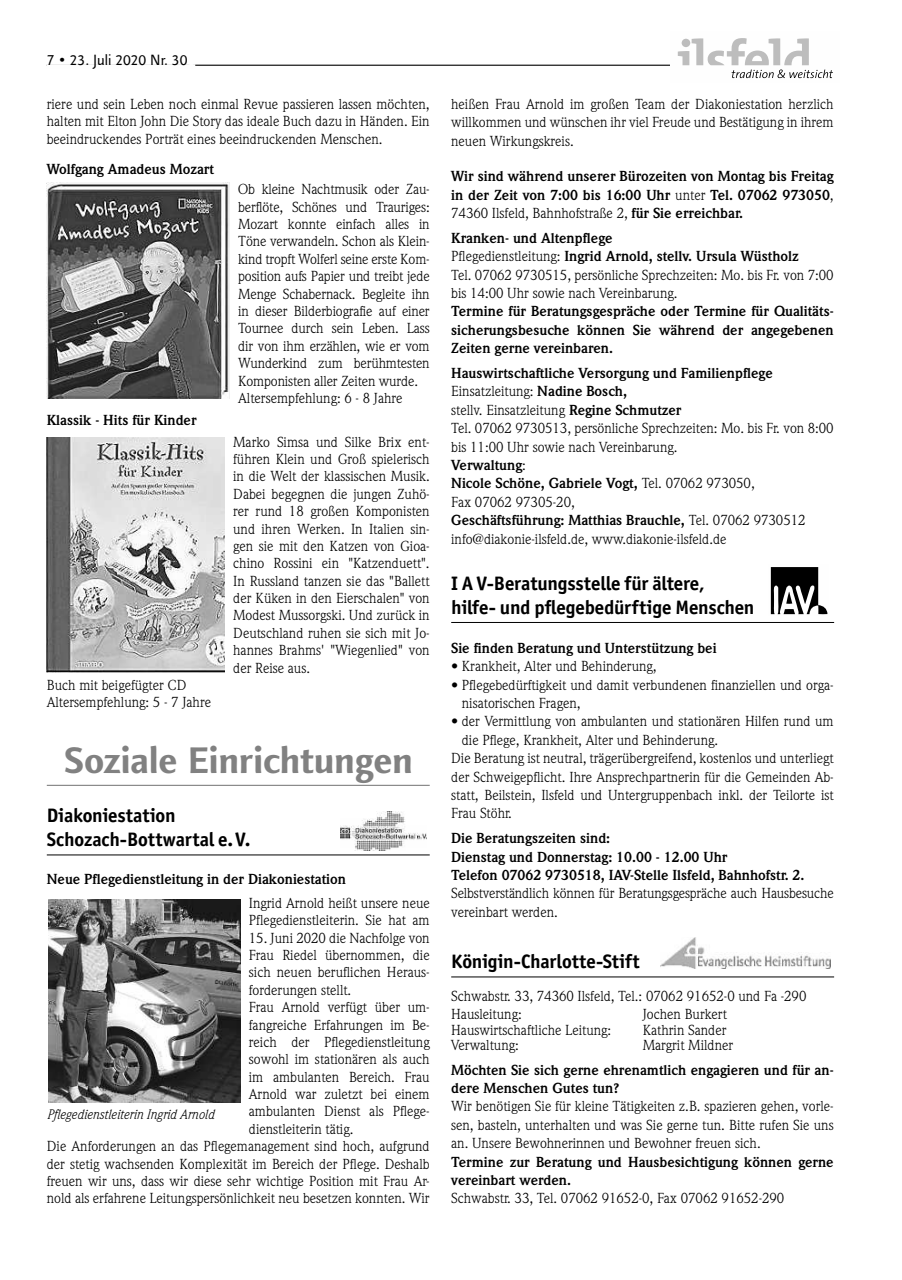
<style>
.page{position:relative;width:902px;height:1280px;background:#fff}
.page>*{position:absolute;margin:0;border:0;box-sizing:border-box;transform-origin:0 0}
.t1{font:700 37.5px "Linotype Finnegan";letter-spacing:-.005em;color:#818181}
.t2{font:700 19.5px/24px "Officina San ITC";letter-spacing:-.005em;color:#000}
.t3{font:15px "Linotype Finnegan";color:#000}
.t4{font:14.25px/17.4px "Weidemann";color:#000}
.t5{font:700 14.25px/18.5px "Weidemann";color:#000}
.t6{font:italic 13.5px "Weidemann";color:#000;scale:.93 1}
.s1{color:#fff}
.s2{font-weight:400}
.s3{font-weight:700}
</style>
<div class="page">
<img style="left:47px;top:183px;width:182px;height:215px">
<img style="left:47px;top:437px;width:178px;height:235px">
<hr style="left:47px;top:785px;width:382px;height:1px;background:#818181">
<hr style="left:47px;top:854px;width:382px;height:1px;background:#000">
<img style="left:340px;top:811px;width:86px;height:39px">
<img style="left:49px;top:900px;width:191px;height:203px">
<hr style="left:451px;top:622px;width:383px;height:1px;background:#000">
<svg style="left:770px;top:567px;width:58px;height:48px"></svg>
<hr style="left:451px;top:976px;width:383px;height:1px;background:#000">
<img style="left:660px;top:938px;width:170px;height:30px">
<hr style="left:47px;top:65px;width:623px;height:1px;background:#000">
<div style="left:47px;top:64px;width:148px;height:5px;background:#fefefe"></div>
<svg style="left:677px;top:38px;width:156px;height:40px"></svg>
<p class="t3" style="left:47px;top:51px;width:150px">7 • 23. Juli 2020 Nr. 30<span class="s1">0</span></p>
<p class="t4" style="left:47px;top:95px;width:384px;text-align:justify">riere und sein Leben noch einmal Revue passieren lassen möchten, halten mit Elton John Die Story das ideale Buch dazu in Händen. Ein beeindruckendes Porträt eines beeindruckenden Menschen.</p>
<p class="t5" style="left:47px;top:160px;width:169px">Wolfgang Amadeus Mozart</p>
<p class="t4" style="left:238px;top:181px;width:193px">Ob kleine Nachtmusik oder Zau&shy;berflöte, Schönes und Trauriges:<br>Mozart konnte einfach alles in<br>Töne verwandeln. Schon als Klein&shy;kind tropft Wolferl seine erste Kom&shy;position aufs Papier und treibt jede<br>Menge Schabernack. Begleite ihn in dieser Bilderbiografie auf einer<br>Tournee durch sein Leben. Lass dir von ihm erzählen, wie er vom<br>Wunderkind zum berühmtesten<br>Komponisten aller Zeiten wurde.<br>Altersempfehlung: 6 - 8 Jahre</p>
<p class="t5" style="left:47px;top:411px;width:151px">Klassik - Hits für Kinder</p>
<p class="t4" style="left:233px;top:433px;width:198px;text-align:justify">Marko Simsa und Silke Brix ent&shy;führen Klein und Groß spielerisch in die Welt der klassischen Musik.<br>Dabei begegnen die jungen Zuhö&shy;rer rund 18 großen Komponisten und ihren Werken. In Italien sin&shy;gen sie mit den Katzen von Gioa&shy;chino Rossini ein "Katzenduett".<br>In Russland tanzen sie das "Ballett der Küken in den Eierschalen" von Modest Mussorgski. Und zurück in Deutschland ruhen sie sich mit Jo&shy;hannes Brahms' "Wiegenlied" von der Reise aus.</p>
<p class="t4" style="left:47px;top:676px;width:166px">Buch mit beigefügter CD<br>Altersempfehlung: 5 - 7 Jahre</p>
<h1 class="t1" style="left:64px;top:739px;width:350px">Soziale Einrichtungen</h1>
<h2 class="t2" style="left:47px;top:803px;width:205px">Diakoniestation<br>Schozach-Bottwartal e.V.</h2>
<p class="t5" style="left:47px;top:870px;width:301px">Neue Pflegedienstleitung in der Diakoniestation</p>
<p class="t4" style="left:249px;top:894px;width:182px">Ingrid Arnold heißt unsere neue<br>Pflegedienstleiterin. Sie hat am</p>
<p class="t4" style="left:249px;top:929px;width:182px">15. Juni 2020 die Nachfolge von</p>
<p class="t4" style="left:249px;top:946px;width:182px">Frau Riedel übernommen, die</p>
<p class="t4" style="left:249px;top:964px;width:182px">sich neuen beruflichen Heraus-</p>
<p class="t4" style="left:249px;top:981px;width:104px">forderungen stellt.</p>
<p class="t4" style="left:249px;top:998px;width:182px">Frau Arnold verfügt über um-</p>
<p class="t4" style="left:249px;top:1016px;width:182px">fangreiche Erfahrungen im Be-</p>
<p class="t4" style="left:249px;top:1033px;width:182px">reich der Pflegedienstleitung</p>
<p class="t4" style="left:249px;top:1050px;width:182px">sowohl im stationären als auch</p>
<p class="t4" style="left:249px;top:1068px;width:182px">im ambulanten Bereich. Frau</p>
<p class="t4" style="left:249px;top:1085px;width:182px">Arnold war zuletzt bei einem</p>
<p class="t4" style="left:249px;top:1103px;width:182px">ambulanten Dienst als Pflege-</p>
<p class="t4" style="left:249px;top:1120px;width:106px">dienstleiterin tätig.</p>
<p class="t4" style="left:47px;top:1137px;width:384px">Die Anforderungen an das Pflegemanagement sind hoch, aufgrund</p>
<p class="t4" style="left:47px;top:1155px;width:384px">der stetig wachsenden Komplexität im Bereich der Pflege. Deshalb</p>
<p class="t4" style="left:47px;top:1172px;width:384px">freuen wir uns, dass wir diese sehr wichtige Position mit Frau Ar-</p>
<p class="t4" style="left:47px;top:1190px;width:384px">nold als erfahrene Leitungspersönlichkeit neu besetzen konnten. Wir</p>
<p class="t6" style="left:47px;top:1106px;width:181px">Pflegedienstleiterin ingrid Arnold</p>
<p class="t4" style="left:451px;top:94px;width:384px;line-height:18.5px;text-align:justify">heißen Frau Arnold im großen Team der Diakoniestation herzlich willkommen und wünschen ihr viel Freude und Bestätigung in ihrem neuen Wirkungskreis.</p>
<p class="t5" style="left:451px;top:167px;width:384px;text-align:justify">Wir sind während unserer Bürozeiten von Montag bis Freitag in der Zeit von 7:00 bis 16:00 Uhr <span class="s2">unter</span> Tel. 07062 973050<span class="s2">, 74360 Ilsfeld, Bahnhofstraße 2,</span> für Sie erreichbar.</p>
<p class="t4" style="left:451px;top:229px;width:384px;line-height:18.5px"><span class="s3">Kranken- und Altenpflege<br></span>Pflegedienstleitung: <span class="s3">Ingrid Arnold, stellv. Ursula Wüstholz<br></span>Tel. 07062 9730515, persönliche Sprechzeiten: Mo. bis Fr. von 7:00 bis 14:00 Uhr sowie nach Vereinbarung.</p>
<p class="t5" style="left:451px;top:302px;width:384px;text-align:justify">Termine für Beratungsgespräche oder Termine für Qualitäts&shy;sicherungsbesuche können Sie während der angegebenen Zeiten gerne vereinbaren.</p>
<p class="t4" style="left:451px;top:364px;width:384px;line-height:18.5px"><span class="s3">Hauswirtschaftliche Versorgung und Familienpflege </span>Einsatzleitung: <span class="s3">Nadine Bosch,<br></span>stellv. Einsatzleitung <span class="s3">Regine Schmutzer<br></span>Tel. 07062 9730513, persönliche Sprechzeiten: Mo. bis Fr. von 8:00 bis 11:00 Uhr sowie nach Vereinbarung.<br><span class="s3">Verwaltung</span>:<br><span class="s3">Nicole Schöne, Gabriele Vogt,</span> Tel. 07062 973050,<br>Fax 07062 97305-20,<br><span class="s3">Geschäftsführung: Matthias Brauchle,</span> Tel. 07062 9730512 info@diakonie-ilsfeld.de, www.diakonie-ilsfeld.de</p>
<h2 class="t2" style="left:451px;top:571px;width:305px">I A V-Beratungsstelle für ältere,<br>hilfe- und pflegebedürftige Menschen</h2>
<p class="t5" style="left:451px;top:639px;width:267px">Sie finden Beratung und Unterstützung bei</p>
<p class="t4" style="left:451px;top:657px;width:207px">• Krankheit, Alter und Behinderung,</p>
<p class="t4" style="left:462px;top:675px;width:373px;line-height:18.5px;text-indent:-11px">• Pflegebedürftigkeit und damit verbundenen finanziellen und orga&shy;nisatorischen Fragen,</p>
<p class="t4" style="left:451px;top:713px;width:384px">• der Vermittlung von ambulanten und stationären Hilfen rund um</p>
<p class="t4" style="left:462px;top:731px;width:258px">die Pflege, Krankheit, Alter und Behinderung.</p>
<p class="t4" style="left:451px;top:749px;width:384px">Die Beratung ist neutral, trägerübergreifend, kostenlos und unterliegt</p>
<p class="t4" style="left:451px;top:768px;width:384px">der Schweigepflicht. Ihre Ansprechpartnerin für die Gemeinden Ab-</p>
<p class="t4" style="left:451px;top:786px;width:384px">statt, Beilstein, Ilsfeld und Untergruppenbach inkl. der Teilorte ist</p>
<p class="t4" style="left:451px;top:805px;width:62px">Frau Stöhr.</p>
<p class="t5" style="left:451px;top:829px;width:355px">Die Beratungszeiten sind:<br>Dienstag und Donnerstag: 10.00 - 12.00 Uhr<br>Telefon 07062 9730518, IAV-Stelle Ilsfeld, Bahnhofstr. 2.</p>
<p class="t4" style="left:451px;top:884px;width:384px;line-height:18.5px">Selbstverständlich können für Beratungsgespräche auch Hausbesuche vereinbart werden.</p>
<h2 class="t2" style="left:451px;top:949px;width:190px">Königin-Charlotte-Stift</h2>
<p class="t4" style="left:451px;top:987px;width:357px;line-height:18.5px">Schwabstr. 33, 74360 Ilsfeld, Tel.: 07062 91652-0 und Fa -290<br>Hausleitung:</p>
<p class="t4" style="left:642px;top:1006px;width:86px">Jochen Burkert</p>
<p class="t4" style="left:451px;top:1021px;width:161px">Hauswirtschaftliche Leitung:</p>
<p class="t4" style="left:642px;top:1021px;width:85px">Kathrin Sander</p>
<p class="t4" style="left:451px;top:1036px;width:69px">Verwaltung:</p>
<p class="t4" style="left:642px;top:1036px;width:92px">Margrit Mildner</p>
<p class="t5" style="left:451px;top:1061px;width:384px">Möchten Sie sich gerne ehrenamtlich engagieren und für an&shy;dere Menschen Gutes tun?</p>
<p class="t4" style="left:451px;top:1097px;width:384px;line-height:18.5px;text-align:justify">Wir benötigen Sie für kleine Tätigkeiten z.B. spazieren gehen, vorle&shy;sen, basteln, unterhalten und was Sie gerne tun. Bitte rufen Sie uns an. Unsere Bewohnerinnen und Bewohner freuen sich.</p>
<p class="t5" style="left:451px;top:1153px;width:384px">Termine zur Beratung und Hausbesichtigung können gerne vereinbart werden.</p>
<p class="t4" style="left:451px;top:1190px;width:334px">Schwabstr. 33, Tel. 07062 91652-0, Fax 07062 91652-290</p>
</div>
